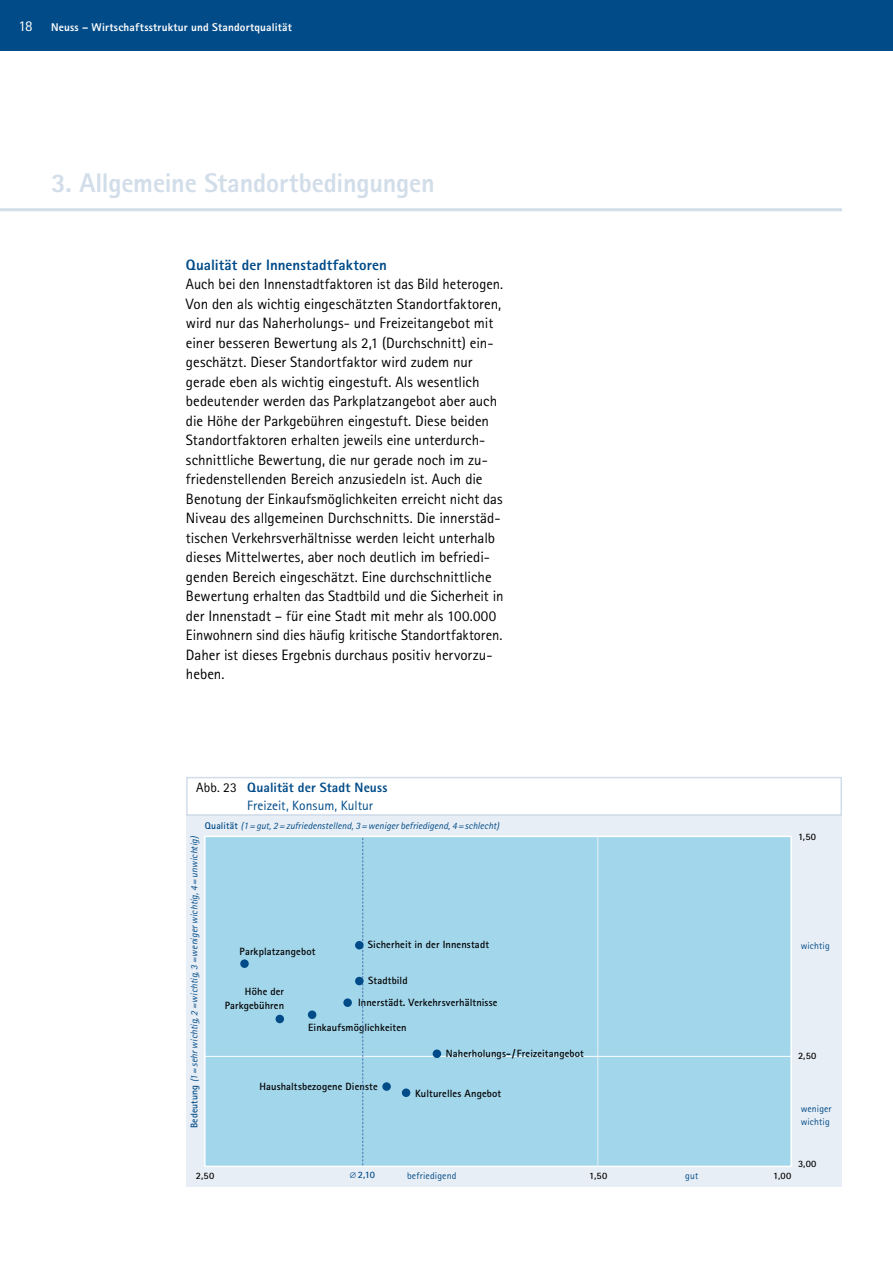
<style>
.page{position:relative;width:893px;height:1263px;background:#fff}
.page>*{position:absolute;margin:0;border:0;box-sizing:border-box;transform-origin:0 0}
.t1{font:800 27px "Rotis Sans Serif Pro";letter-spacing:-.005em;color:#d2ddea}
.t2{font:15px/19.5px "Rotis Sans Serif Pro";color:#000}
.t3{font:800 15px "Rotis Sans Serif Pro";letter-spacing:.005em;color:#004b88}
.t4{font:13.5px/18px "Rotis Sans Serif Pro";color:#004b88}
.t5{font:800 11.25px "Rotis Sans Serif Pro";letter-spacing:.015em;color:#fff}
.t6{font:700 10.5px/13.5px "Rotis Sans Serif Pro";letter-spacing:.01em;color:#000;text-align:right}
.t7{font:italic 9.75px "Rotis Sans Serif Pro";color:#004b88}
.t8{font:9.75px/13px "Rotis Sans Serif Pro";letter-spacing:.015em;color:#004b88}
.t9{font:700 9.75px "Rotis Sans Serif Pro";letter-spacing:.025em;color:#000}
.t10{font:700 9.75px "Rotis Sans Serif Pro";color:#004b88}
.s1{font-weight:400;font-size:15px}
.s2{color:#000}
.s3{font-weight:800}
.s4{font-weight:700;font-style:normal}
</style>
<div class="page">
<div style="left:0;top:0;width:893px;height:51px;background:#004b88"></div>
<hr style="left:0;top:208px;width:842px;height:3px;background:#d2ddea">
<div style="left:186px;top:815px;width:656px;height:372px;background:#e8eef5"></div>
<div style="left:205px;top:836px;width:586px;height:330px;background:#a2d6eb"></div>
<div style="left:204px;top:836px;width:588px;height:331px;border:2px solid #fff"></div>
<hr style="left:597px;top:836px;width:1px;height:331px;background:#e8eef5">
<hr style="left:205px;top:1056px;width:587px;height:1px;background:#fff">
<div style="left:186px;top:777px;width:656px;height:39px;border:2px solid #d2ddea"></div>
<div style="left:402px;top:1088px;width:8px;height:9px;background:#004b88;border-radius:50%"></div>
<div style="left:276px;top:1015px;width:8px;height:8px;background:#004b88;border-radius:50%"></div>
<div style="left:308px;top:1010px;width:8px;height:9px;background:#004b88;border-radius:50%"></div>
<div style="left:433px;top:1049px;width:8px;height:9px;background:#004b88;border-radius:50%"></div>
<div style="left:343px;top:998px;width:9px;height:9px;background:#004b88;border-radius:50%"></div>
<div style="left:382px;top:1082px;width:9px;height:9px;background:#004b88;border-radius:50%"></div>
<svg style="left:362px;top:838px;width:1px;height:327px"></svg>
<div style="left:240px;top:959px;width:9px;height:9px;background:#004b88;border-radius:50%"></div>
<div style="left:355px;top:941px;width:9px;height:8px;background:#004b88;border-radius:50%"></div>
<div style="left:355px;top:977px;width:9px;height:8px;background:#004b88;border-radius:50%"></div>
<p class="t5" style="left:18px;top:20px;width:275px"><span class="s1">18</span> Neuss – Wirtschaftsstruktur und Standortqualität</p>
<h1 class="t1" style="left:51px;top:165px;width:385px">3. Allgemeine Standortbedingungen</h1>
<p class="t3" style="left:186px;top:255px;width:203px">Qualität der Innenstadtfaktoren</p>
<p class="t2" style="left:186px;top:275px;width:319px">Auch bei den Innenstadtfaktoren ist das Bild heterogen.<br>Von den als wichtig eingeschätzten Standortfaktoren, wird nur das Naherholungs- und Freizeitangebot mit einer besseren Bewertung als 2,1 (Durchschnitt) ein&shy;geschätzt. Dieser Standortfaktor wird zudem nur gerade eben als wichtig eingestuft. Als wesentlich bedeutender werden das Parkplatzangebot aber auch die Höhe der Parkgebühren eingestuft. Diese beiden Standortfaktoren erhalten jeweils eine unterdurch&shy;schnittliche Bewertung, die nur gerade noch im zu&shy;friedenstellenden Bereich anzusiedeln ist. Auch die Benotung der Einkaufsmöglichkeiten erreicht nicht das Niveau des allgemeinen Durchschnitts. Die innerstäd&shy;tischen Verkehrsverhältnisse werden leicht unterhalb dieses Mittelwertes, aber noch deutlich im befriedi&shy;genden Bereich eingeschätzt. Eine durchschnittliche Bewertung erhalten das Stadtbild und die Sicherheit in der Innenstadt – für eine Stadt mit mehr als 100.000<br>Einwohnern sind dies häufig kritische Standortfaktoren.<br>Daher ist dieses Ergebnis durchaus positiv hervorzu&shy;heben.</p>
<p class="t4" style="left:247px;top:778px;width:142px;text-indent:-51px"><span class="s2">Abb. 23</span> <span class="s3">Qualität der Stadt Neuss<br></span>Freizeit, Konsum, Kultur</p>
<p class="t7" style="left:205px;top:820px;width:296px"><span class="s4">Qualität</span> (1=gut, 2=zufriedenstellend, 3=weniger befriedigend, 4=schlecht)</p>
<p class="t7" style="left:188px;top:1128px;width:294px;rotate:-90deg"><span class="s4">Bedeutung</span> (1=sehr wichtig, 2=wichtig, 3=weniger wichtig, 4=unwichtig)</p>
<p class="t6" style="left:368px;top:938px;width:123px">Sicherheit in der Innenstadt</p>
<p class="t6" style="left:368px;top:974px;width:41px">Stadtbild</p>
<p class="t6" style="left:308px;top:1021px;width:100px">Einkaufsmöglichkeiten</p>
<p class="t6" style="left:240px;top:944px;width:77px">Parkplatzangebot</p>
<p class="t6" style="left:225px;top:985px;width:61px">Höhe der<br>Parkgebühren</p>
<p class="t6" style="left:358px;top:996px;width:141px">Innerstädt. Verkehrsverhältnisse</p>
<p class="t6" style="left:259px;top:1079px;width:120px">Haushaltsbezogene Dienste</p>
<p class="t6" style="left:446px;top:1047px;width:140px">Naherholungs- / Freizeitangebot</p>
<p class="t6" style="left:415px;top:1086px;width:88px">Kulturelles Angebot</p>
<p class="t9" style="left:798px;top:830px;width:20px">1,50</p>
<p class="t8" style="left:801px;top:939px;width:31px">wichtig</p>
<p class="t9" style="left:798px;top:1049px;width:20px">2,50</p>
<p class="t8" style="left:801px;top:1102px;width:32px">weniger wichtig</p>
<p class="t9" style="left:798px;top:1158px;width:20px">3,00</p>
<p class="t10" style="left:350px;top:1168px;width:27px">∅2,10</p>
<p class="t9" style="left:196px;top:1169px;width:20px">2,50</p>
<p class="t9" style="left:589px;top:1169px;width:20px">1,50</p>
<p class="t9" style="left:773px;top:1169px;width:20px">1,00</p>
<p class="t8" style="left:407px;top:1169px;width:51px">befriedigend</p>
<p class="t8" style="left:685px;top:1169px;width:15px">gut</p>
</div>
